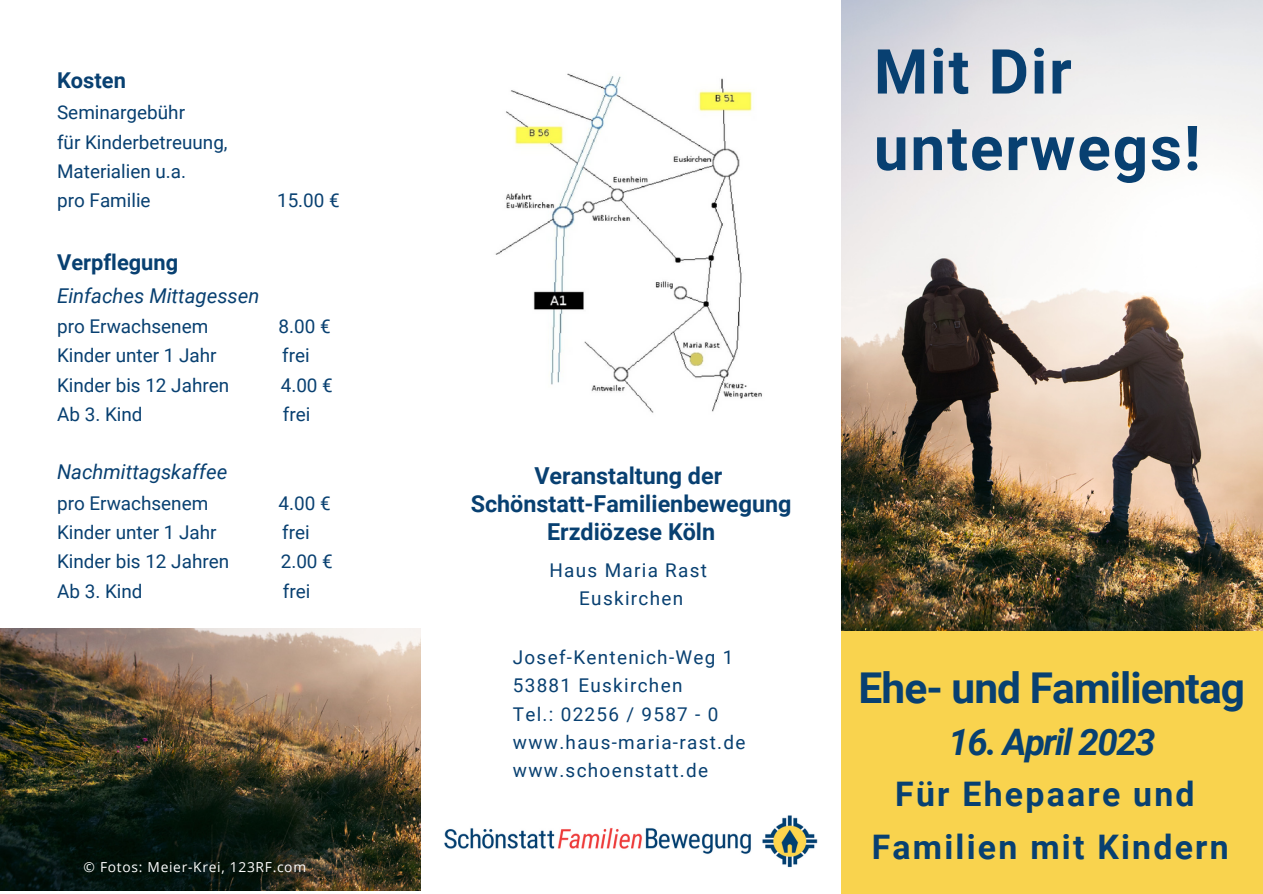
<style>
.page{position:relative;width:1263px;height:894px;background:#fff}
.page>*{position:absolute;margin:0;border:0;box-sizing:border-box;transform-origin:0 0}
.t1{font:700 61.95px/76.5px "Roboto";letter-spacing:.03em;color:#084071}
.t2{font:700 42.45px "Roboto";letter-spacing:-.02em;color:#084071}
.t3{font:italic 700 36.45px "Roboto";letter-spacing:-.045em;color:#084071}
.t4{font:700 33.9px/52.8px "Roboto";letter-spacing:.065em;color:#084071;text-align:center}
.t5{font:700 23.4px/28px "Roboto";color:#084071;text-align:center}
.t6{font:700 21.9px "Roboto";color:#084071}
.t7{font:italic 20.4px "Roboto";color:#084071}
.t8{font:18.9px/29.2px "Roboto";color:#084071}
.t9{font:18.9px/28px "Roboto";letter-spacing:.07em;color:#084071;text-align:center}
.t10{font:13.8px "Open Sans";letter-spacing:.05em;color:#fff}
</style>
<div class="page">
<img style="left:495px;top:73px;width:267px;height:340px">
<img style="left:444px;top:815px;width:374px;height:53px">
<img style="left:841px;top:0;width:422px;height:631px">
<div style="left:841px;top:631px;width:422px;height:262px;background:#f9d34e"></div>
<img style="left:0;top:628px;width:421px;height:262px">
<p class="t6" style="left:57px;top:67px;width:70px">Kosten</p>
<p class="t8" style="left:57px;top:98px;width:172px">Seminargebühr<br>für Kinderbetreuung,<br>Materialien u.a.<br>pro Familie</p>
<p class="t8" style="left:277px;top:186px;width:64px">15.00 €</p>
<p class="t6" style="left:57px;top:250px;width:123px">Verpflegung</p>
<p class="t7" style="left:57px;top:284px;width:204px">Einfaches Mittagessen</p>
<p class="t8" style="left:57px;top:312px;width:153px">pro Erwachsenem</p>
<p class="t8" style="left:278px;top:312px;width:54px">8.00 €</p>
<p class="t8" style="left:57px;top:341px;width:161px">Kinder unter 1 Jahr</p>
<p class="t8" style="left:282px;top:341px;width:29px">frei</p>
<p class="t8" style="left:57px;top:370px;width:174px">Kinder bis 12 Jahren</p>
<p class="t8" style="left:281px;top:370px;width:54px">4.00 €</p>
<p class="t8" style="left:57px;top:400px;width:87px">Ab 3. Kind</p>
<p class="t8" style="left:283px;top:400px;width:29px">frei</p>
<p class="t7" style="left:57px;top:460px;width:172px">Nachmittagskaffee</p>
<p class="t8" style="left:57px;top:488px;width:153px">pro Erwachsenem</p>
<p class="t8" style="left:278px;top:488px;width:54px">4.00 €</p>
<p class="t8" style="left:57px;top:518px;width:161px">Kinder unter 1 Jahr</p>
<p class="t8" style="left:282px;top:518px;width:29px">frei</p>
<p class="t8" style="left:57px;top:547px;width:174px">Kinder bis 12 Jahren</p>
<p class="t8" style="left:281px;top:547px;width:54px">2.00 €</p>
<p class="t8" style="left:57px;top:576px;width:87px">Ab 3. Kind</p>
<p class="t8" style="left:283px;top:576px;width:29px">frei</p>
<p class="t10" style="left:84px;top:856px;width:224px">© Fotos: Meier-Krei, 123RF.com</p>
<h1 class="t1" style="left:874px;top:34px;width:328px">Mit Dir unterwegs!</h1>
<p class="t5" style="left:471px;top:461px;width:322px">Veranstaltung der<br>Schönstatt-Familienbewegung<br>Erzdiözese Köln</p>
<p class="t9" style="left:549px;top:556px;width:159px">Haus Maria Rast<br>Euskirchen</p>
<p class="t9" style="left:513px;top:643px;width:234px;text-align:left">Josef-Kentenich-Weg 1<br>53881 Euskirchen<br>Tel.: 02256 / 9587 - 0 www.haus-maria-rast.de www.schoenstatt.de</p>
<h2 class="t2" style="left:859px;top:663px;width:388px">Ehe- und Familientag</h2>
<h3 class="t3" style="left:949px;top:720px;width:209px">16. April 2023</h3>
<h3 class="t4" style="left:872px;top:768px;width:359px">Für Ehepaare und<br>Familien mit Kindern</h3>
</div>
